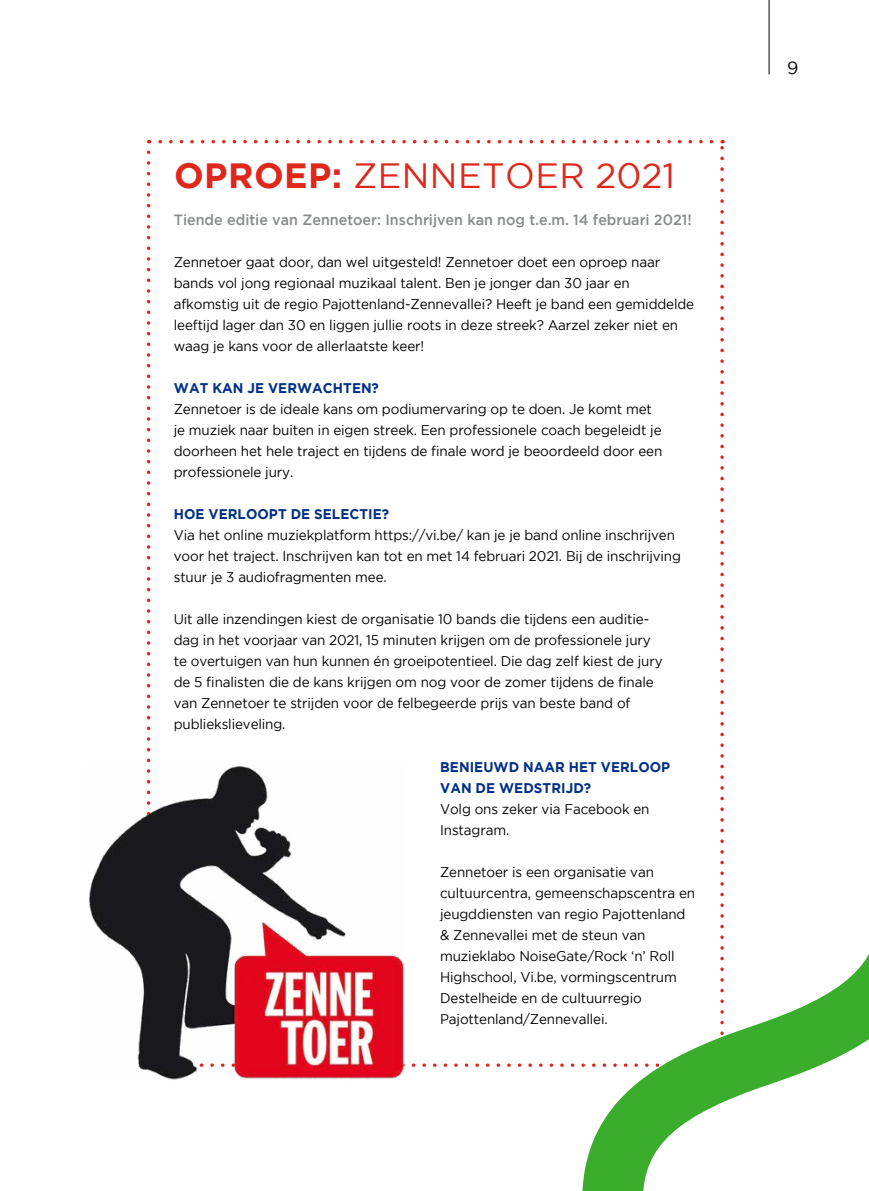
<style>
.page{position:relative;width:869px;height:1191px;background:#fff}
.page>*{position:absolute;margin:0;border:0;box-sizing:border-box;transform-origin:0 0}
.t1{font:35px "Gotham";letter-spacing:.015em;color:#df271c}
.t2{font:17.5px "Gotham";color:#000}
.t3{font:500 14.88px "Gotham";color:#878a8e;scale:.96 1}
.t4{font:14px/21px "Gotham";letter-spacing:-.01em;color:#000;scale:.96 1}
.t5{font:700 14px/21px "Gotham";letter-spacing:.005em;color:#002f87;scale:.96 1}
.s1{font-weight:700}
</style>
<div class="page">
<svg style="left:147px;top:152px;width:3px;height:611px"></svg>
<svg style="left:411px;top:1063px;width:171px;height:4px"></svg>
<svg style="left:720px;top:140px;width:3px;height:767px"></svg>
<svg style="left:148px;top:140px;width:563px;height:3px"></svg>
<img style="left:89px;top:766px;width:316px;height:314px">
<svg style="left:582px;top:914px;width:286px;height:277px"></svg>
<hr style="left:768px;top:0;width:1px;height:74px;background:#000">
<h1 class="t1" style="left:174px;top:156px;width:502px"><span class="s1">OPROEP:</span> ZENNETOER 2021</h1>
<p class="t3" style="left:174px;top:211px;width:541px">Tiende editie van Zennetoer: Inschrijven kan nog t.e.m. 14 februari 2021!</p>
<p class="t4" style="left:174px;top:252px;width:543px">Zennetoer gaat door, dan wel uitgesteld! Zennetoer doet een oproep naar bands vol jong regionaal muzikaal talent. Ben je jonger dan 30 jaar en afkomstig uit de regio Pajottenland-Zennevallei? Heeft je band een gemiddelde leeftijd lager dan 30 en liggen jullie roots in deze streek? Aarzel zeker niet en waag je kans voor de allerlaatste keer!</p>
<p class="t5" style="left:174px;top:377px;width:215px">WAT KAN JE VERWACHTEN?</p>
<p class="t4" style="left:174px;top:399px;width:510px">Zennetoer is de ideale kans om podiumervaring op te doen. Je komt met je muziek naar buiten in eigen streek. Een professionele coach begeleidt je doorheen het hele traject en tijdens de finale word je beoordeeld door een professionele jury.</p>
<p class="t5" style="left:174px;top:503px;width:225px">HOE VERLOOPT DE SELECTIE?</p>
<p class="t4" style="left:174px;top:525px;width:529px">Via het online muziekplatform https://vi.be/ kan je je band online inschrijven voor het traject. Inschrijven kan tot en met 14 februari 2021. Bij de inschrijving stuur je 3 audiofragmenten mee.</p>
<p class="t4" style="left:174px;top:609px;width:510px">Uit alle inzendingen kiest de organisatie 10 bands die tijdens een auditie&shy;dag in het voorjaar van 2021, 15 minuten krijgen om de professionele jury te overtuigen van hun kunnen én groeipotentieel. Die dag zelf kiest de jury de 5 finalisten die de kans krijgen om nog voor de zomer tijdens de finale van Zennetoer te strijden voor de felbegeerde prijs van beste band of publiekslieveling.</p>
<p class="t5" style="left:440px;top:755px;width:241px">BENIEUWD NAAR HET VERLOOP<br>VAN DE WEDSTRIJD?</p>
<p class="t4" style="left:440px;top:798px;width:219px">Volg ons zeker via Facebook en<br>Instagram.</p>
<p class="t4" style="left:440px;top:861px;width:267px">Zennetoer is een organisatie van cultuurcentra, gemeenschapscentra en jeugddiensten van regio Pajottenland &amp; Zennevallei met de steun van muzieklabo NoiseGate/Rock ‘n’ Roll Highschool, Vi.be, vormingscentrum Destelheide en de cultuurregio Pajottenland/Zennevallei.</p>
<p class="t2" style="left:786px;top:59px;width:13px">9</p>
</div>
